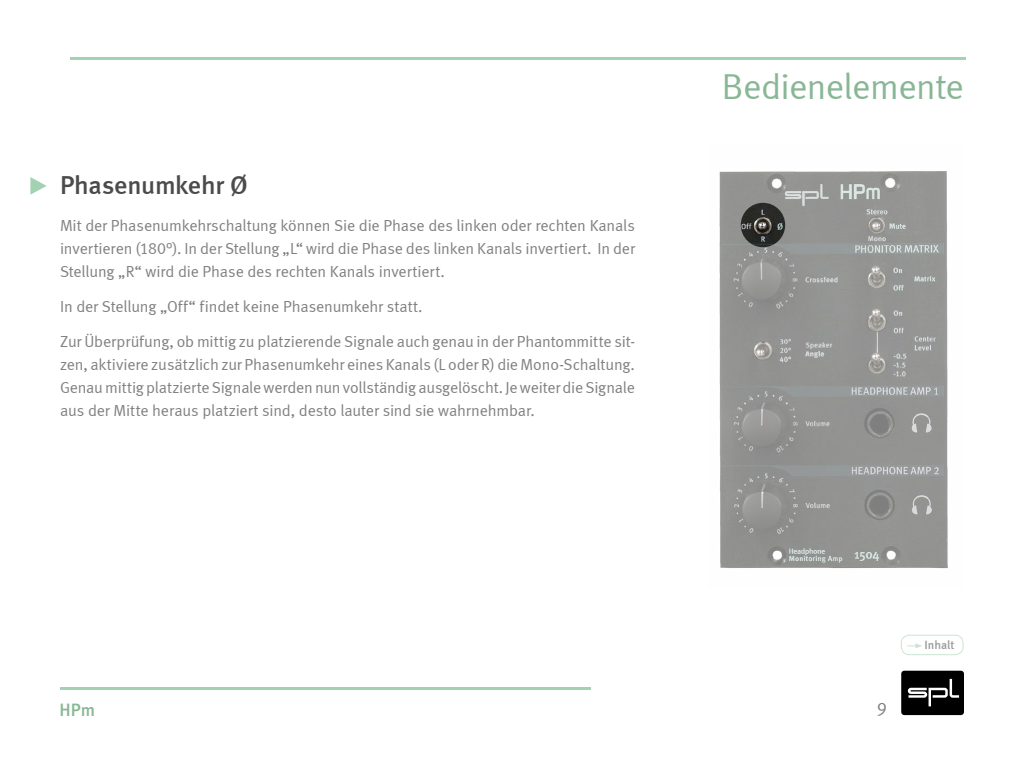
<style>
.page{position:relative;width:1024px;height:768px;background:#fff}
.page>*{position:absolute;margin:0;border:0;box-sizing:border-box;transform-origin:0 0}
.t1{font:36px "Meta Normal";letter-spacing:-.015em;color:#89b796}
.t2{font:26px "Meta Medium LF";letter-spacing:-.01em;color:#4b4b4b}
.t3{font:18px "Meta Medium LF";color:#89b796}
.t4{font:18px "Meta Normal LF";color:#818181}
.t5{font:16px/23px "Meta Normal LF";letter-spacing:-.01em;color:#818181;text-align:justify}
.t6{font:12px "Meta Medium LF";color:#9b9b9b}
</style>
<div class="page">
<hr style="left:60px;top:687px;width:531px;height:3px;background:#a3d2b2">
<hr style="left:71px;top:57px;width:895px;height:3px;background:#a3d2b2">
<div style="left:901px;top:671px;width:63px;height:44px;background:#000;border-radius:3px"></div>
<svg style="left:907px;top:678px;width:53px;height:29px"></svg>
<svg style="left:907px;top:643px;width:15px;height:5px"></svg>
<div style="left:901px;top:635px;width:63px;height:20px;border:1px solid #cce5d2;border-radius:8px"></div>
<svg style="left:30px;top:177px;width:17px;height:18px"></svg>
<svg style="left:719px;top:171px;width:229px;height:397px;background:#959694"></svg>
<h2 class="t2" style="left:60px;top:170px;width:189px">Phasenumkehr Ø</h2>
<p class="t5" style="left:60px;top:214px;width:577px">Mit der Phasenumkehrschaltung können Sie die Phase des linken oder rechten Kanals invertieren (180°). In der Stellung „L“ wird die Phase des linken Kanals invertiert. In der Stellung „R“ wird die Phase des rechten Kanals invertiert.</p>
<p class="t5" style="left:60px;top:289px;width:577px;line-height:35px">In der Stellung „Off“ findet keine Phasenumkehr statt.<br>Zur Überprüfung, ob mittig zu platzierende Signale auch genau in der Phantommitte sit-</p>
<p class="t5" style="left:60px;top:353px;width:577px">zen, aktiviere zusätzlich zur Phasenumkehr eines Kanals (L oder R) die Mono-Schaltung.<br>Genau mittig platzierte Signale werden nun vollständig ausgelöscht. Je weiter die Signale aus der Mitte heraus platziert sind, desto lauter sind sie wahrnehmbar.</p>
<h1 class="t1" style="left:722px;top:65px;width:244px">Bedienelemente</h1>
<p class="t6" style="left:925px;top:638px;width:31px">Inhalt</p>
<p class="t3" style="left:59px;top:699px;width:37px">HPm</p>
<p class="t4" style="left:877px;top:699px;width:12px">9</p>
</div>
